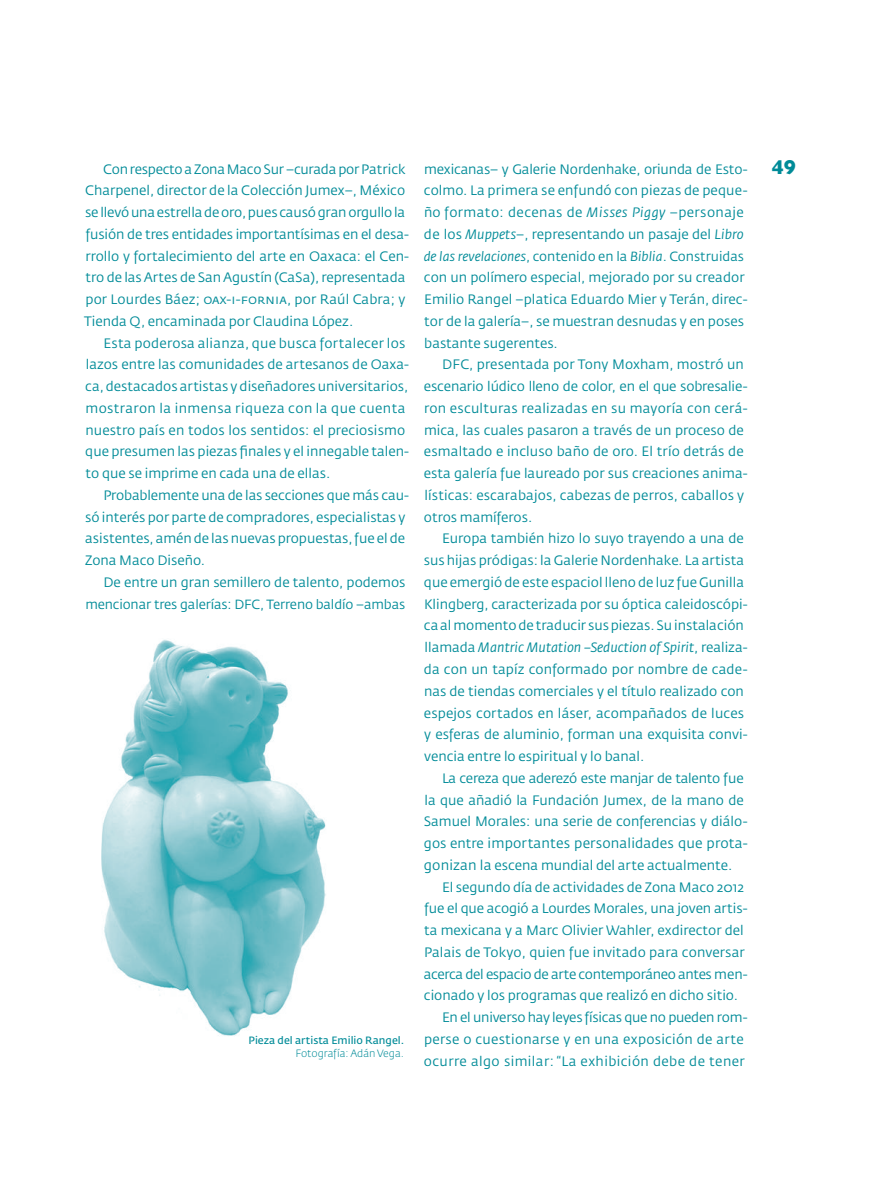
<style>
.page{position:relative;width:872px;height:1191px;background:#fff}
.page>*{position:absolute;margin:0;border:0;box-sizing:border-box;transform-origin:0 0}
.t1{font:700 20.4px "Gill Sans";color:#008b98}
.t2{font:13.8px "Fedra Sans Std";letter-spacing:.01em;color:#008b98}
.t3{font:13.5px/21.8px "Fedra Sans Std";color:#008b98}
.t4{font:13.5px "Fedra Sans Std";letter-spacing:.02em;color:#008b98}
.t5{font:13.5px "Fedra Sans Std";letter-spacing:-.02em;color:#008b98}
.t6{font:13.5px "Fedra Sans Std";letter-spacing:.03em;color:#008b98}
.t7{font:italic 13.5px "Fedra Sans Std";color:#008b98}
.t8{font:13.5px "Fedra Sans Std";letter-spacing:-.03em;color:#008b98}
.t9{font:13.2px "Fedra Sans Std";letter-spacing:-.01em;color:#008b98}
.t10{font:10.5px/13.5px "Fedra Sans Std";color:#008b98;text-align:right}
.s1{font-weight:300}
.s2{font-style:italic}
.s3{font-style:normal}
.s4{font-size:13.5px}
.s5{font-size:13.8px}
</style>
<div class="page">
<img style="left:101px;top:639px;width:225px;height:397px">
<p class="t5" style="left:103px;top:160px;width:304px">Con respecto a Zona Maco Sur −curada por Patrick</p>
<p class="t3" style="left:85px;top:180px;width:321px">Charpenel, director de la Colección Jumex−, México</p>
<p class="t3" style="left:85px;top:201px;width:322px">se llevó una estrella de oro, pues causó gran orgullo la</p>
<p class="t3" style="left:86px;top:223px;width:325px">fusión de tres entidades importantísimas en el desa-</p>
<p class="t3" style="left:85px;top:245px;width:325px">rrollo y fortalecimiento del arte en Oaxaca: el Cen-</p>
<p class="t3" style="left:86px;top:267px;width:321px">tro de las Artes de San Agustín (CaSa), representada</p>
<p class="t3" style="left:85px;top:288px;width:321px">por Lourdes Báez; oax-i-fornia, por Raúl Cabra; y</p>
<p class="t3" style="left:84px;top:310px;width:270px">Tienda Q, encaminada por Claudina López.</p>
<p class="t4" style="left:103px;top:334px;width:303px">Esta poderosa alianza, que busca fortalecer los</p>
<p class="t3" style="left:86px;top:354px;width:325px">lazos entre las comunidades de artesanos de Oaxa-</p>
<p class="t3" style="left:85px;top:375px;width:325px">ca, destacados artistas y diseñadores universitarios,</p>
<p class="t6" style="left:85px;top:400px;width:321px">mostraron la inmensa riqueza con la que cuenta</p>
<p class="t3" style="left:85px;top:419px;width:321px">nuestro país en todos los sentidos: el preciosismo</p>
<p class="t3" style="left:85px;top:441px;width:325px">que presumen las piezas finales y el innegable talen-</p>
<p class="t3" style="left:86px;top:462px;width:246px">to que se imprime en cada una de ellas.</p>
<p class="t3" style="left:103px;top:484px;width:307px">Probablemente una de las secciones que más cau-</p>
<p class="t3" style="left:85px;top:506px;width:322px">só interés por parte de compradores, especialistas y</p>
<p class="t3" style="left:85px;top:528px;width:321px">asistentes, amén de las nuevas propuestas, fue el de</p>
<p class="t3" style="left:85px;top:549px;width:122px">Zona Maco Diseño.</p>
<p class="t3" style="left:103px;top:571px;width:303px">De entre un gran semillero de talento, podemos</p>
<p class="t9" style="left:85px;top:596px;width:321px">mencionar tres galerías: DFC, Terreno baldío −ambas</p>
<p class="t10" style="left:249px;top:1033px;width:157px">Pieza del artista Emilio Rangel.<br><span class="s1">Fotografía: Adán Vega.</span></p>
<p class="t3" style="left:424px;top:158px;width:325px">mexicanas− y Galerie Nordenhake, oriunda de Esto&shy;colmo. La primera se enfundó con piezas de peque&shy;ño formato: decenas de <span class="s2">Misses Piggy</span> −personaje de los <span class="s2">Muppets</span>−, representando un pasaje del <span class="s2">Libro</span></p>
<p class="t9" style="left:424px;top:248px;width:322px"><span class="s2">de las revelaciones</span>, contenido en la <span class="s2">Biblia</span>. Construidas</p>
<p class="t3" style="left:424px;top:267px;width:322px">con un polímero especial, mejorado por su creador</p>
<p class="t3" style="left:424px;top:288px;width:325px">Emilio Rangel −platica Eduardo Mier y Terán, direc-</p>
<p class="t3" style="left:424px;top:310px;width:321px">tor de la galería−, se muestran desnudas y en poses</p>
<p class="t3" style="left:424px;top:332px;width:135px">bastante sugerentes.</p>
<p class="t3" style="left:442px;top:354px;width:10px">dfc</p>
<p class="t3" style="left:469px;top:354px;width:276px">, presentada por Tony Moxham, mostró un</p>
<p class="t3" style="left:424px;top:375px;width:325px">escenario lúdico lleno de color, en el que sobresalie-</p>
<p class="t4" style="left:424px;top:400px;width:325px">ron esculturas realizadas en su mayoría con cerá-</p>
<p class="t3" style="left:424px;top:419px;width:321px">mica, las cuales pasaron a través de un proceso de</p>
<p class="t3" style="left:424px;top:441px;width:321px">esmaltado e incluso baño de oro. El trío detrás de</p>
<p class="t3" style="left:424px;top:462px;width:325px">esta galería fue laureado por sus creaciones anima-</p>
<p class="t3" style="left:424px;top:484px;width:321px">lísticas: escarabajos, cabezas de perros, caballos y</p>
<p class="t3" style="left:424px;top:506px;width:110px">otros mamíferos.</p>
<p class="t3" style="left:442px;top:528px;width:303px">Europa también hizo lo suyo trayendo a una de</p>
<p class="t3" style="left:424px;top:549px;width:322px">sus hijas pródigas: la Galerie Nordenhake<span class="s2">.</span> La artista</p>
<p class="t3" style="left:424px;top:571px;width:321px">que emergió de este espaciol lleno de luz fue Gunilla</p>
<p class="t3" style="left:424px;top:593px;width:325px">Klingberg, caracterizada por su óptica caleidoscópi-</p>
<p class="t3" style="left:424px;top:615px;width:321px">ca al momento de traducir sus piezas. Su instalación</p>
<p class="t7" style="left:424px;top:639px;width:325px"><span class="s3">llamada</span> Mantric Mutation –Seduction of Spirit<span class="s3">, realiza-</span></p>
<p class="t3" style="left:424px;top:658px;width:325px">da con un tapíz conformado por nombre de cade-</p>
<p class="t3" style="left:424px;top:680px;width:321px">nas de tiendas comerciales y el título realizado con</p>
<p class="t3" style="left:424px;top:702px;width:322px">espejos cortados en láser, acompañados de luces</p>
<p class="t3" style="left:424px;top:723px;width:325px">y esferas de aluminio, forman una exquisita convi-</p>
<p class="t3" style="left:424px;top:745px;width:222px">vencia entre lo espiritual y lo banal.</p>
<p class="t5" style="left:442px;top:769px;width:303px">La cereza que aderezó este manjar de talento fue</p>
<p class="t3" style="left:424px;top:789px;width:321px">la que añadió la Fundación Jumex, de la mano de</p>
<p class="t3" style="left:424px;top:810px;width:325px">Samuel Morales: una serie de conferencias y diálo-</p>
<p class="t2" style="left:424px;top:834px;width:325px"><span class="s4">gos entre</span> importantes personalidades que prota-</p>
<p class="t3" style="left:424px;top:854px;width:310px"><span class="s5">gonizan la</span> escena mundial del arte actualmente.</p>
<p class="t3" style="left:442px;top:876px;width:304px">El segundo día de actividades de Zona Maco 2012</p>
<p class="t3" style="left:424px;top:897px;width:325px">fue el que acogió a Lourdes Morales, una joven artis-</p>
<p class="t3" style="left:424px;top:919px;width:321px">ta mexicana y a Marc Olivier Wahler, exdirector del</p>
<p class="t3" style="left:424px;top:941px;width:322px">Palais de Tokyo, quien fue invitado para conversar</p>
<p class="t8" style="left:424px;top:965px;width:325px">acerca del espacio de arte contemporáneo antes men-</p>
<p class="t3" style="left:424px;top:984px;width:315px">cionado y los programas que realizó en dicho sitio.</p>
<p class="t5" style="left:442px;top:1009px;width:307px">En el universo hay leyes físicas que no pueden rom-</p>
<p class="t4" style="left:424px;top:1030px;width:321px">perse o cuestionarse y en una exposición de arte</p>
<p class="t6" style="left:424px;top:1052px;width:322px">ocurre algo similar: “La exhibición debe de tener</p>
<p class="t1" style="left:771px;top:155px;width:26px">49</p>
</div>
